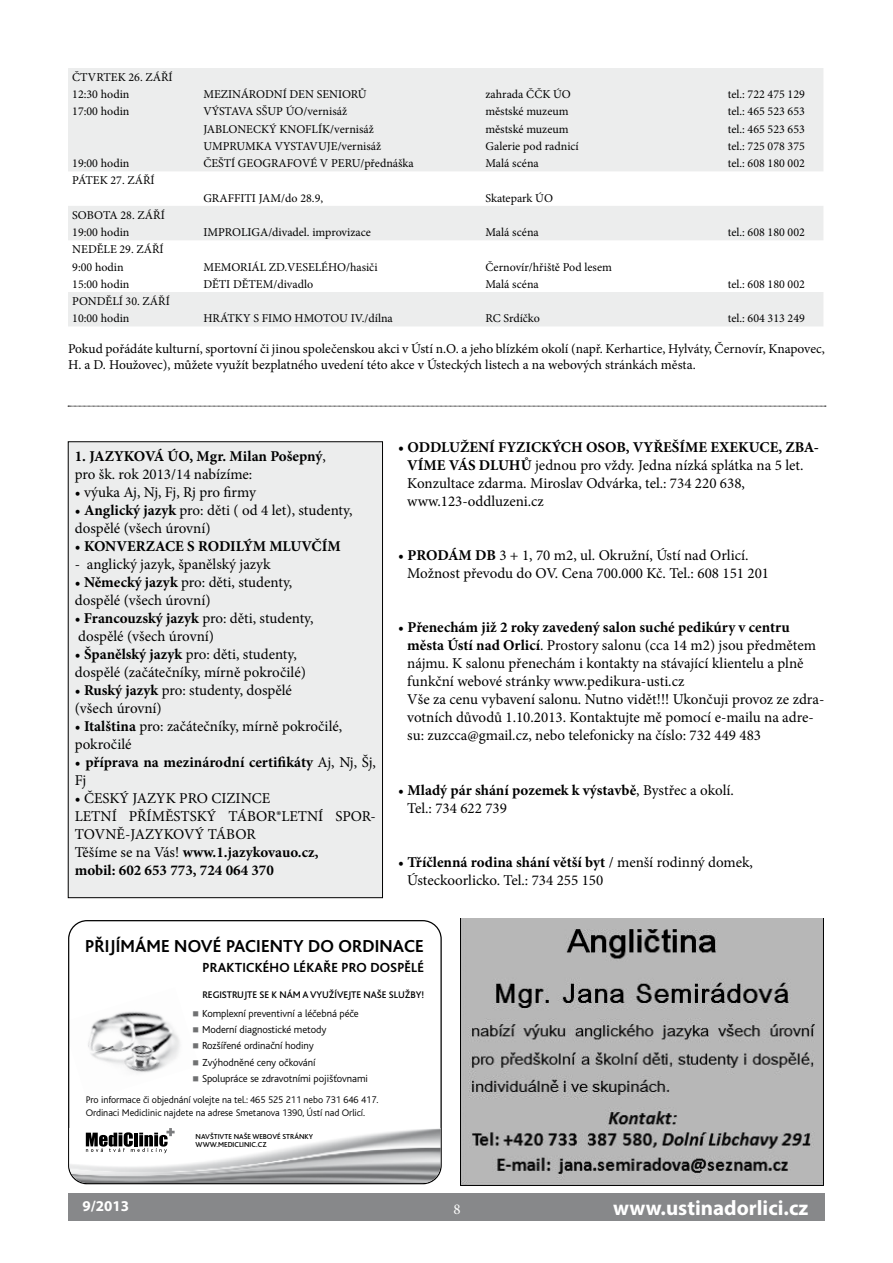
<style>
.page{position:relative;width:893px;height:1263px;background:#fff}
.page>*{position:absolute;margin:0;border:0;box-sizing:border-box;transform-origin:0 0}
.t1{font:700 21px "Myriad Pro";color:#fff}
.t2{font:700 18.15px "Bliss CE";letter-spacing:.005em;color:#000}
.t3{font:15px/18px "Minion Pro";color:#000}
.t4{font:700 15px/18px "Minion Pro";color:#000}
.t5{font:700 15px "Myriad Pro";color:#fff}
.t6{font:15px "Minion Pro";color:#fff}
.t7{font:700 13.8px "Bliss CE";letter-spacing:.015em;color:#000}
.t8{font:13.5px/16.2px "Minion Pro";letter-spacing:-.005em;color:#000}
.t9{font:12px/17.2px "Minion Pro";color:#000}
.t10{font:300 10.65px/16.2px "Bliss CE";letter-spacing:-.005em;color:#000}
.t11{font:300 10.05px/12.6px "Bliss CE";letter-spacing:-.005em;color:#000}
.t12{font:500 10.05px "Bliss CE";letter-spacing:-.005em;color:#000}
.t13{font:500 7.5px/8.9px "Bliss CE";color:#000}
.s1{font-weight:400}
.s2{font-weight:700}
</style>
<div class="page">
<div style="left:68px;top:1193px;width:757px;height:27px;background:#87888a"></div>
<div style="left:68px;top:68px;width:755px;height:103px;background:#eceded"></div>
<div style="left:68px;top:206px;width:755px;height:34px;background:#eceded"></div>
<div style="left:68px;top:292px;width:755px;height:34px;background:#eceded"></div>
<div style="left:68px;top:442px;width:314px;height:456px;background:#eceded"></div>
<div style="left:68px;top:441px;width:315px;height:457px;border:1px solid #000"></div>
<svg style="left:68px;top:920px;width:374px;height:264px"></svg>
<img style="left:69px;top:1128px;width:371px;height:55px">
<svg style="left:86px;top:1128px;width:89px;height:25px"></svg>
<img style="left:461px;top:918px;width:363px;height:268px">
<svg style="left:68px;top:406px;width:758px;height:1px"></svg>
<svg style="left:68px;top:987px;width:150px;height:110px"></svg>
<p class="t9" style="left:72px;top:69px;width:102px">ČTVRTEK 26. ZÁŘÍ<br>12:30 hodin</p>
<p class="t9" style="left:203px;top:86px;width:165px">MEZINÁRODNÍ DEN SENIORŮ</p>
<p class="t9" style="left:485px;top:86px;width:87px">zahrada ČČK ÚO</p>
<p class="t9" style="left:728px;top:86px;width:79px">tel.: 722 475 129</p>
<p class="t9" style="left:72px;top:103px;width:59px">17:00 hodin</p>
<p class="t9" style="left:203px;top:103px;width:145px">VÝSTAVA SŠUP ÚO/vernisáž</p>
<p class="t9" style="left:485px;top:103px;width:85px">městské muzeum</p>
<p class="t9" style="left:728px;top:103px;width:79px">tel.: 465 523 653</p>
<p class="t9" style="left:203px;top:120px;width:172px">JABLONECKÝ KNOFLÍK/vernisáž</p>
<p class="t9" style="left:485px;top:120px;width:85px">městské muzeum</p>
<p class="t9" style="left:728px;top:120px;width:79px">tel.: 465 523 653</p>
<p class="t9" style="left:203px;top:138px;width:179px">UMPRUMKA VYSTAVUJE/vernisáž</p>
<p class="t9" style="left:485px;top:138px;width:95px">Galerie pod radnicí</p>
<p class="t9" style="left:728px;top:138px;width:79px">tel.: 725 078 375</p>
<p class="t9" style="left:72px;top:155px;width:59px">19:00 hodin</p>
<p class="t9" style="left:203px;top:155px;width:212px">ČEŠTÍ GEOGRAFOVÉ V PERU/přednáška</p>
<p class="t9" style="left:485px;top:155px;width:55px">Malá scéna</p>
<p class="t9" style="left:728px;top:155px;width:79px">tel.: 608 180 002</p>
<p class="t9" style="left:72px;top:172px;width:84px">PÁTEK 27. ZÁŘÍ</p>
<p class="t9" style="left:203px;top:189px;width:121px">GRAFFITI JAM/do 28.9,</p>
<p class="t9" style="left:485px;top:189px;width:69px">Skatepark ÚO</p>
<p class="t9" style="left:72px;top:206px;width:94px">SOBOTA 28. ZÁŘÍ<br>19:00 hodin</p>
<p class="t9" style="left:203px;top:224px;width:169px">IMPROLIGA/divadel. improvizace</p>
<p class="t9" style="left:485px;top:224px;width:55px">Malá scéna</p>
<p class="t9" style="left:728px;top:224px;width:79px">tel.: 608 180 002</p>
<p class="t9" style="left:72px;top:241px;width:93px">NEDĚLE 29. ZÁŘÍ<br>9:00 hodin</p>
<p class="t9" style="left:203px;top:258px;width:176px">MEMORIÁL ZD.VESELÉHO/hasiči</p>
<p class="t9" style="left:485px;top:258px;width:128px">Černovír/hřiště Pod lesem</p>
<p class="t9" style="left:72px;top:275px;width:59px">15:00 hodin</p>
<p class="t9" style="left:203px;top:275px;width:111px">DĚTI DĚTEM/divadlo</p>
<p class="t9" style="left:485px;top:275px;width:55px">Malá scéna</p>
<p class="t9" style="left:728px;top:275px;width:79px">tel.: 608 180 002</p>
<p class="t9" style="left:72px;top:293px;width:99px">PONDĚLÍ 30. ZÁŘÍ<br>10:00 hodin</p>
<p class="t9" style="left:203px;top:310px;width:191px">HRÁTKY S FIMO HMOTOU IV./dílna</p>
<p class="t9" style="left:485px;top:310px;width:56px">RC Srdíčko</p>
<p class="t9" style="left:728px;top:310px;width:79px">tel.: 604 313 249</p>
<p class="t8" style="left:68px;top:341px;width:758px">Pokud pořádáte kulturní, sportovní či jinou společenskou akci v Ústí n.O. a jeho blízkém okolí (např. Kerhartice, Hylváty, Černovír, Knapovec,<br>H. a D. Houžovec), můžete využít bezplatného uvedení této akce v Ústeckých listech a na webových stránkách města.</p>
<p class="t4" style="left:75px;top:447px;width:253px">1. JAZYKOVÁ ÚO, Mgr. Milan Pošepný<span class="s1">, pro šk. rok 2013/14 nabízíme:</span></p>
<p class="t3" style="left:75px;top:484px;width:183px">• výuka Aj, Nj, Fj, Rj pro firmy</p>
<p class="t3" style="left:75px;top:502px;width:279px">• <span class="s2">Anglický jazyk</span> pro: děti ( od 4 let), studenty, dospělé (všech úrovní)</p>
<p class="t4" style="left:75px;top:537px;width:267px"><span class="s1">•</span> KONVERZACE S RODILÝM MLUVČÍM</p>
<p class="t3" style="left:75px;top:556px;width:197px">- anglický jazyk, španělský jazyk</p>
<p class="t3" style="left:75px;top:574px;width:219px">• <span class="s2">Německý jazyk</span> pro: děti, studenty, dospělé (všech úrovní)</p>
<p class="t3" style="left:75px;top:610px;width:240px">• <span class="s2">Francouzský jazyk</span> pro: děti, studenty, dospělé (všech úrovní)</p>
<p class="t3" style="left:75px;top:646px;width:233px">• <span class="s2">Španělský jazyk</span> pro: děti, studenty, dospělé (začátečníky, mírně pokročilé)</p>
<p class="t3" style="left:75px;top:682px;width:219px">• <span class="s2">Ruský jazyk</span> pro: studenty, dospělé (všech úrovní)</p>
<p class="t3" style="left:75px;top:718px;width:269px">• <span class="s2">Italština</span> pro: začátečníky, mírně pokročilé, pokročilé</p>
<p class="t4" style="left:75px;top:753px;width:303px"><span class="s1">•</span> příprava na mezinárodní certifikáty <span class="s1">Aj, Nj, Šj,<br>Fj</span></p>
<p class="t3" style="left:75px;top:790px;width:303px">• ČESKÝ JAZYK PRO CIZINCE<br>LETNÍ PŘÍMĚSTSKÝ TÁBOR®LETNÍ SPOR-<br>TOVNĚ-JAZYKOVÝ TÁBOR<br>Těšíme se na Vás! <span class="s2">www.1.jazykovauo.cz,<br>mobil: 602 653 773, 724 064 370</span></p>
<p class="t3" style="left:407px;top:439px;width:413px;text-indent:-9px"><span class="s2">• ODDLUŽENÍ FYZICKÝCH OSOB, VYŘEŠÍME EXEKUCE, ZBA-VÍME VÁS DLUHŮ</span> jednou pro vždy. Jedna nízká splátka na 5 let.<br>Konzultace zdarma. Miroslav Odvárka, tel.: 734 220 638, www.123-oddluzeni.cz</p>
<p class="t3" style="left:407px;top:547px;width:363px;text-indent:-9px">• <span class="s2">PRODÁM DB</span> 3 + 1, 70 m2, ul. Okružní, Ústí nad Orlicí.<br>Možnost převodu do OV. Cena 700.000 Kč. Tel.: 608 151 201</p>
<p class="t3" style="left:407px;top:619px;width:419px;text-indent:-9px">• <span class="s2">Přenechám již 2 roky zavedený salon suché pedikúry v centru města Ústí nad Orlicí</span>. Prostory salonu (cca 14 m2) jsou předmětem nájmu. K salonu přenechám i kontakty na stávající klientelu a plně funkční webové stránky www.pedikura-usti.cz<br>Vše za cenu vybavení salonu. Nutno vidět!!! Ukončuji provoz ze zdra&shy;votních důvodů 1.10.2013. Kontaktujte mě pomocí e-mailu na adre&shy;su: zuzcca@gmail.cz, nebo telefonicky na číslo: 732 449 483</p>
<p class="t3" style="left:407px;top:781px;width:328px;text-indent:-9px">• <span class="s2">Mladý pár shání pozemek k výstavbě</span>, Bystřec a okolí.<br>Tel.: 734 622 739</p>
<p class="t3" style="left:407px;top:853px;width:347px;text-indent:-9px">• <span class="s2">Tříčlenná rodina shání větší byt</span> / menší rodinný domek,<br>Ústeckoorlicko. Tel.: 734 255 150</p>
<p class="t2" style="left:85px;top:937px;width:340px">PŘIJÍMÁME NOVÉ PACIENTY DO ORDINACE</p>
<p class="t7" style="left:203px;top:961px;width:223px">PRAKTICKÉHO LÉKAŘE PRO DOSPĚLÉ</p>
<p class="t12" style="left:202px;top:989px;width:223px">REGISTRUJTE SE K NÁM A VYUŽÍVEJTE NAŠE SLUŽBY!</p>
<p class="t10" style="left:202px;top:1006px;width:167px">Komplexní preventivní a léčebná péče<br>Moderní diagnostické metody<br>Rozšířené ordinační hodiny<br>Zvýhodněné ceny očkování<br>Spolupráce se zdravotními pojišťovnami</p>
<p class="t11" style="left:86px;top:1094px;width:294px">Pro informace či objednání volejte na tel.: 465 525 211 nebo 731 646 417.<br>Ordinaci Mediclinic najdete na adrese Smetanova 1390, Ústí nad Orlicí.</p>
<p class="t13" style="left:196px;top:1132px;width:119px">NAVŠTIVTE NAŠE WEBOVÉ STRÁNKY<br>WWW.MEDICLINIC.CZ</p>
<p class="t5" style="left:82px;top:1196px;width:48px">9/2013</p>
<p class="t6" style="left:453px;top:1199px;width:9px">8</p>
<h1 class="t1" style="left:613px;top:1194px;width:197px">www.ustinadorlici.cz</h1>
</div>
